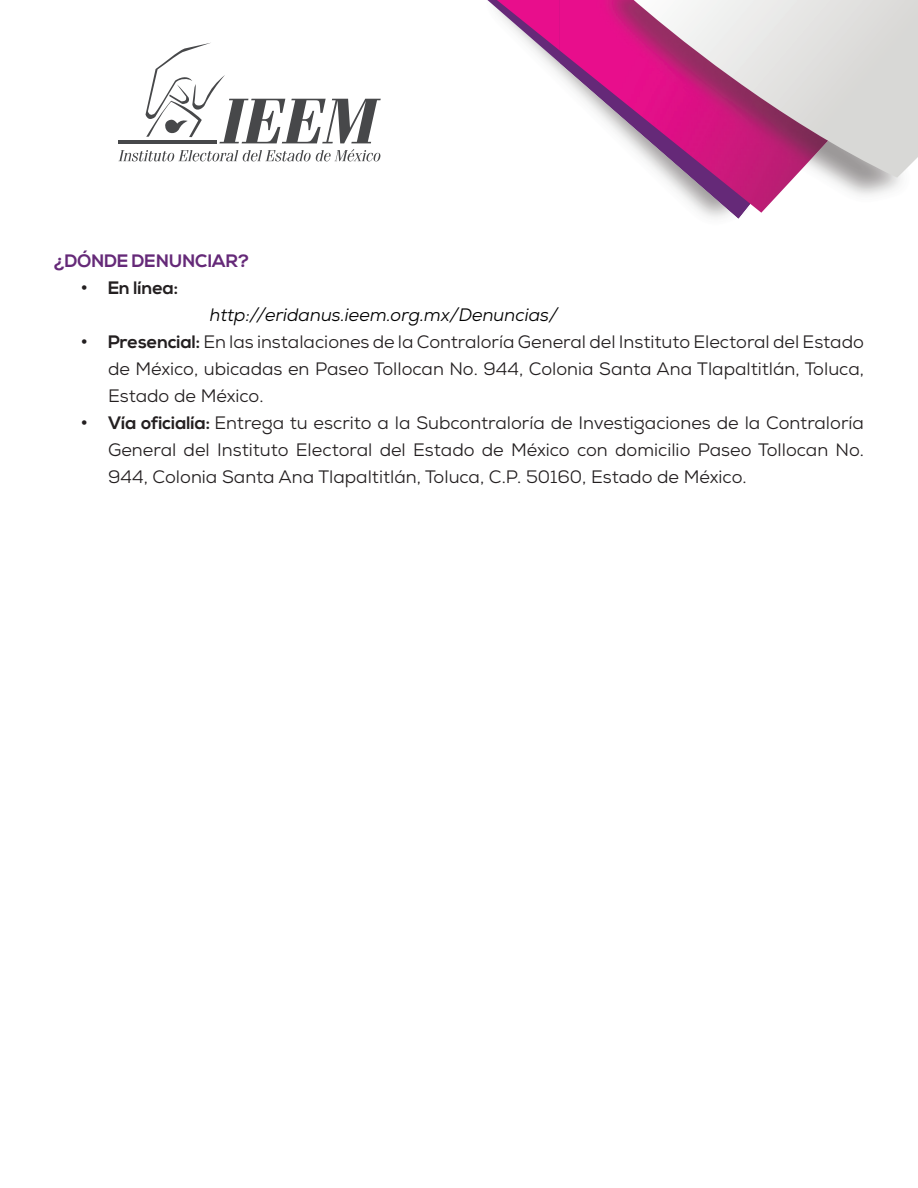
<style>
.page{position:relative;width:918px;height:1188px;background:#fff}
.page>*{position:absolute;margin:0;border:0;box-sizing:border-box;transform-origin:0 0}
.t1{font:18px/27px "Nexa";color:#231f20;text-align:justify}
.t2{font:italic 18px "Nexa";color:#000}
.t3{font:700 18px "Nexa";color:#652978}
.t4{font:700 18px "Nexa";color:#231f20}
.s1{font-family:"Arial";font-weight:400}
.s2{font-family:"Arial"}
.s3{font-weight:700}
</style>
<div class="page">
<svg style="left:487px;top:0;width:73px;height:76px"></svg>
<svg style="left:493px;top:0;width:67px;height:51px"></svg>
<img style="left:702px;top:213px;width:41px;height:6px">
<img style="left:560px;top:0;width:341px;height:213px">
<svg style="left:630px;top:0;width:288px;height:178px;background:#d096b7"></svg>
<hr style="left:118px;top:140px;width:99px;height:4px;background:#47484a">
<svg style="left:118px;top:149px;width:262px;height:12px"></svg>
<svg style="left:146px;top:43px;width:235px;height:100px"></svg>
<p class="t3" style="left:54px;top:251px;width:197px">¿DÓNDE DENUNCIAR?</p>
<p class="t4" style="left:81px;top:278px;width:99px"><span class="s1">•</span> En línea:</p>
<p class="t2" style="left:210px;top:304px;width:350px">http://eridanus.ieem.org.mx/Denuncias/</p>
<p class="t1" style="left:108px;top:329px;width:757px;text-indent:-27px"><span class="s2">•</span> <span class="s3">Presencial:</span> En las instalaciones de la Contraloría General del Instituto Electoral del Estado de México, ubicadas en Paseo Tollocan No. 944, Colonia Santa Ana Tlapaltitlán, Toluca, Estado de México.</p>
<p class="t1" style="left:108px;top:410px;width:758px;text-indent:-27px"><span class="s2">•</span> <span class="s3">Vía oficialía:</span> Entrega tu escrito a la Subcontraloría de Investigaciones de la Contraloría General del Instituto Electoral del Estado de México con domicilio Paseo Tollocan No.<br>944, Colonia Santa Ana Tlapaltitlán, Toluca, C.P. 50160, Estado de México.</p>
</div>
